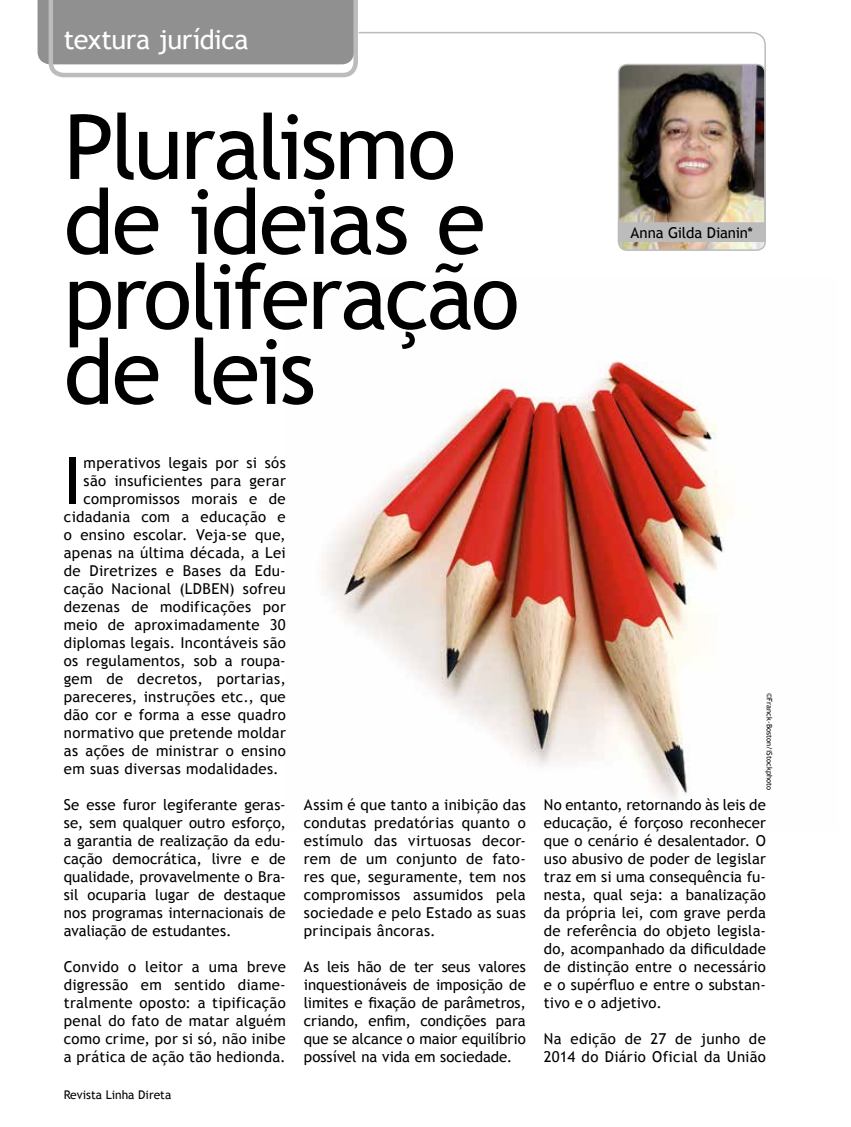
<style>
.page{position:relative;width:851px;height:1127px;background:#fff}
.page>*{position:absolute;margin:0;border:0;box-sizing:border-box;transform-origin:0 0}
.t1{font:90px/75px "Trebuchet MS";letter-spacing:-.035em;color:#000}
.t2{font:65.25px "Trebuchet MS";color:#000}
.t3{font:27px "Trebuchet MS";letter-spacing:-.02em;color:#fff}
.t4{font:15px/18px "Trebuchet MS";letter-spacing:.015em;color:#000;text-align:justify}
.t5{font:15px "Trebuchet MS";letter-spacing:-.01em;color:#000}
.t6{font:12px "Trebuchet MS";color:#000}
.t7{font:7.5px "Trebuchet MS";letter-spacing:.01em;color:#000}
</style>
<div class="page">
<img style="left:321px;top:361px;width:405px;height:439px">
<svg style="left:38px;top:0;width:320px;height:77px;background:#9f9f9f"></svg>
<img style="left:620px;top:242px;width:145px;height:8px">
<div style="left:618px;top:223px;width:147px;height:18px;background:#bcbcbc"></div>
<div style="left:617px;top:222px;width:148px;height:20px;border:1px solid #bcbcbc"></div>
<svg style="left:357px;top:31px;width:409px;height:202px"></svg>
<h3 class="t3" style="left:64px;top:24px;width:186px">textura jurídica</h3>
<h1 class="t1" style="left:64px;top:111px;width:457px">Pluralismo de ideias e proliferação de leis</h1>
<p class="t5" style="left:630px;top:223px;width:124px">Anna Gilda Dianin*</p>
<h2 class="t2" style="left:64px;top:442px;width:20px">I</h2>
<p class="t4" style="left:84px;top:454px;width:204px">mperativos legais por si sós</p>
<p class="t4" style="left:84px;top:472px;width:204px">são insuficientes para gerar</p>
<p class="t4" style="left:84px;top:490px;width:204px">compromissos morais e de</p>
<p class="t4" style="left:64px;top:508px;width:223px">cidadania com a educação e</p>
<p class="t4" style="left:64px;top:526px;width:223px">o ensino escolar. Veja-se que,</p>
<p class="t4" style="left:64px;top:544px;width:223px">apenas na última década, a Lei</p>
<p class="t4" style="left:64px;top:562px;width:223px">de Diretrizes e Bases da Edu-</p>
<p class="t4" style="left:64px;top:580px;width:223px">cação Nacional (LDBEN) sofreu</p>
<p class="t4" style="left:64px;top:598px;width:223px">dezenas de modificações por</p>
<p class="t4" style="left:64px;top:616px;width:223px">meio de aproximadamente 30</p>
<p class="t4" style="left:64px;top:634px;width:223px">diplomas legais. Incontáveis são</p>
<p class="t4" style="left:64px;top:652px;width:223px">os regulamentos, sob a roupa-</p>
<p class="t4" style="left:64px;top:670px;width:223px">gem de decretos, portarias,</p>
<p class="t4" style="left:64px;top:688px;width:223px">pareceres, instruções etc., que</p>
<p class="t4" style="left:64px;top:706px;width:223px">dão cor e forma a esse quadro</p>
<p class="t4" style="left:64px;top:724px;width:223px">normativo que pretende moldar</p>
<p class="t4" style="left:64px;top:742px;width:223px">as ações de ministrar o ensino</p>
<p class="t4" style="left:64px;top:760px;width:216px">em suas diversas modalidades.</p>
<p class="t4" style="left:64px;top:796px;width:223px">Se esse furor legiferante geras&shy;se, sem qualquer outro esforço, a garantia de realização da edu&shy;cação democrática, livre e de qualidade, provavelmente o Bra&shy;sil ocuparia lugar de destaque nos programas internacionais de avaliação de estudantes.</p>
<p class="t4" style="left:64px;top:958px;width:223px">Convido o leitor a uma breve digressão em sentido diame&shy;tralmente oposto: a tipificação penal do fato de matar alguém como crime, por si só, não inibe a prática de ação tão hedionda.</p>
<p class="t6" style="left:64px;top:1088px;width:109px">Revista Linha Direta</p>
<p class="t4" style="left:304px;top:796px;width:223px">Assim é que tanto a inibição das condutas predatórias quanto o estímulo das virtuosas decor&shy;rem de um conjunto de fato&shy;res que, seguramente, tem nos compromissos assumidos pela sociedade e pelo Estado as suas principais âncoras.</p>
<p class="t4" style="left:304px;top:958px;width:223px">As leis hão de ter seus valores inquestionáveis de imposição de limites e fixação de parâmetros, criando, enfim, condições para que se alcance o maior equilíbrio possível na vida em sociedade.</p>
<p class="t7" style="left:774px;top:693px;width:99px;rotate:90deg">©Franck-Boston/iStockphoto</p>
<p class="t4" style="left:544px;top:796px;width:223px">No entanto, retornando às leis de educação, é forçoso reconhecer que o cenário é desalentador. O uso abusivo de poder de legislar traz em si uma consequência fu&shy;nesta, qual seja: a banalização da própria lei, com grave perda de referência do objeto legisla&shy;do, acompanhado da dificuldade de distinção entre o necessário e o supérfluo e entre o substan&shy;tivo e o adjetivo.</p>
<p class="t4" style="left:544px;top:1030px;width:223px">Na edição de 27 de junho de<br>2014 do Diário Oficial da União</p>
</div>
